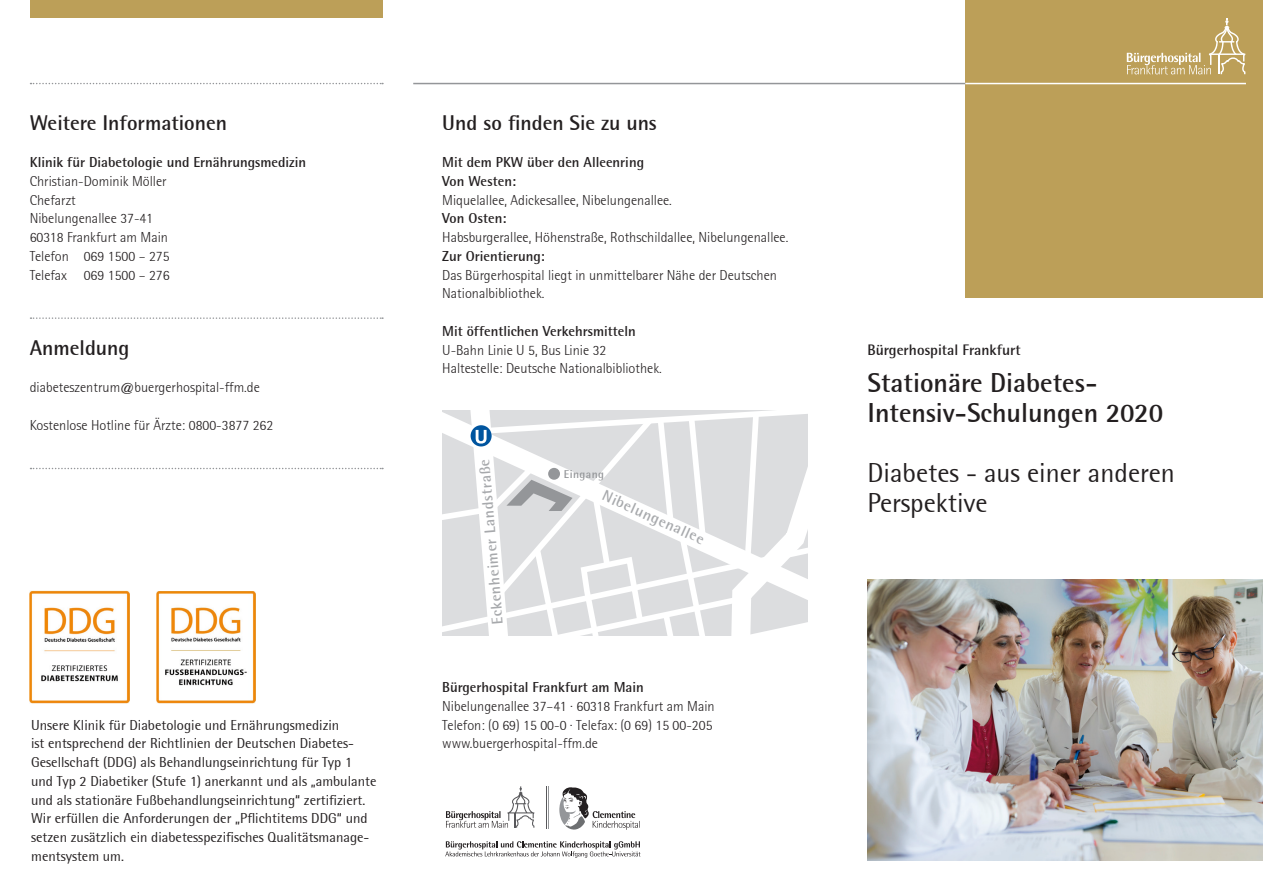
<style>
.page{position:relative;width:1263px;height:893px;background:#fff}
.page>*{position:absolute;margin:0;border:0;box-sizing:border-box;transform-origin:0 0}
.Titel_Head{font:700 27px "Rotis Semi Sans";color:#231f20}
.Titel_Head-2{font:27px "Rotis Semi Sans";color:#231f20}
.Inhalt_Kapitel_Head{font:700 21px "Rotis Semi Sans";color:#231f20}
.Inhalt_Text{font:700 21px "Rotis Semi Sans";color:#231f20}
.t1{font:700 15.15px "Rotis Semi Sans";color:#a7a9ac}
.Titel_Overhead{font:700 15px "Rotis Semi Sans";color:#231f20}
.Inhalt_Text-2{font:14.25px/18.8px "Rotis Semi Sans";color:#231f20}
.Inhalt_Text-3{font:300 14.25px/18.8px "Rotis Semisans";color:#231f20}
.Inhalt_Head{font:300 14.25px/18.8px "Rotis Semisans";color:#231f20}
.Inhalt_Head-2{font:700 14.25px "Rotis Semi Sans";color:#231f20}
.Inhalt_Text-4{font:700 14.25px "Rotis Semi Sans";color:#231f20}
.t2{font:700 11.25px "Rotis Semi Sans";letter-spacing:.035em;color:#949699}
</style>
<div class="page">
<div style="left:965px;top:0;width:298px;height:298px;background:#bc9f58"></div>
<div style="left:30px;top:0;width:353px;height:17px;background:#bc9f58"></div>
<svg style="left:31px;top:83px;width:352px;height:1px"></svg>
<hr style="left:413px;top:83px;width:552px;height:1px;background:#949699">
<hr style="left:965px;top:83px;width:281px;height:1px;background:#fff">
<svg style="left:1127px;top:18px;width:118px;height:56px"></svg>
<svg style="left:442px;top:410px;width:366px;height:225px"></svg>
<svg style="left:31px;top:317px;width:352px;height:2px"></svg>
<svg style="left:31px;top:468px;width:352px;height:1px"></svg>
<img style="left:867px;top:579px;width:396px;height:282px">
<svg style="left:445px;top:786px;width:195px;height:72px"></svg>
<img style="left:30px;top:590px;width:99px;height:113px">
<img style="left:157px;top:591px;width:99px;height:112px">
<p class="Inhalt_Kapitel_Head" style="left:30px;top:109px;width:199px">Weitere Informationen</p>
<p class="Inhalt_Text-4" style="left:30px;top:153px;width:278px">Klinik für Diabetologie und Ernährungsmedizin</p>
<p class="Inhalt_Text-3" style="left:30px;top:172px;width:138px">Christian-Dominik Möller</p>
<p class="Inhalt_Text-3" style="left:30px;top:190px;width:48px">Chefarzt</p>
<p class="Inhalt_Text-3" style="left:30px;top:209px;width:125px">Nibelungenallee 37-41</p>
<p class="Inhalt_Text-3" style="left:30px;top:228px;width:140px">60318 Frankfurt am Main</p>
<p class="Inhalt_Text-3" style="left:30px;top:247px;width:141px">Telefon 069 1500 – 275</p>
<p class="Inhalt_Text-3" style="left:30px;top:265px;width:141px">Telefax 069 1500 – 276</p>
<p class="Inhalt_Text" style="left:30px;top:334px;width:101px">Anmeldung</p>
<p class="Inhalt_Text-3" style="left:30px;top:378px;width:232px">diabeteszentrum@buergerhospital-ffm.de</p>
<p class="Inhalt_Text-3" style="left:30px;top:415px;width:245px">Kostenlose Hotline für Ärzte: 0800-3877 262</p>
<p class="Inhalt_Text-2" style="left:31px;top:715px;width:347px">Unsere Klinik für Diabetologie und Ernährungsmedizin<br>ist entsprechend der Richtlinien der Deutschen Diabetes-Gesellschaft (DDG) als Behandlungseinrichtung für Typ 1 und Typ 2 Diabetiker (Stufe 1) anerkannt und als „ambulante und als stationäre Fußbehandlungseinrichtung“ zertifiziert.<br>Wir erfüllen die Anforderungen der „Pflichtitems DDG“ und setzen zusätzlich ein diabetesspezifisches Qualitätsmanage&shy;mentsystem um.</p>
<p class="Inhalt_Kapitel_Head" style="left:442px;top:109px;width:216px">Und so finden Sie zu uns</p>
<p class="Inhalt_Head-2" style="left:442px;top:153px;width:203px">Mit dem PKW über den Alleenring</p>
<p class="Inhalt_Head-2" style="left:442px;top:172px;width:75px">Von Westen:</p>
<p class="Inhalt_Head" style="left:442px;top:190px;width:231px">Miquelallee, Adickesallee, Nibelungenallee.</p>
<p class="Inhalt_Head-2" style="left:442px;top:210px;width:66px">Von Osten:</p>
<p class="Inhalt_Head" style="left:442px;top:228px;width:348px">Habsburgerallee, Höhenstraße, Rothschildallee, Nibelungenallee.</p>
<p class="Inhalt_Head-2" style="left:442px;top:247px;width:104px">Zur Orientierung:</p>
<p class="Inhalt_Head" style="left:442px;top:265px;width:336px">Das Bürgerhospital liegt in unmittelbarer Nähe der Deutschen<br>Nationalbibliothek.</p>
<p class="Inhalt_Head-2" style="left:442px;top:322px;width:195px">Mit öffentlichen Verkehrsmitteln</p>
<p class="Inhalt_Head" style="left:442px;top:340px;width:166px">U-Bahn Linie U 5, Bus Linie 32</p>
<p class="Inhalt_Head" style="left:442px;top:359px;width:221px">Haltestelle: Deutsche Nationalbibliothek.</p>
<p class="t1" style="left:489px;top:625px;width:168px;rotate:-95deg">Eckenheimer Landstraße</p>
<p class="t2" style="left:564px;top:467px;width:42px">Eingang</p>
<p class="t1" style="left:607px;top:486px;width:111px;rotate:24deg">Nibelungenallee</p>
<p class="Inhalt_Head-2" style="left:442px;top:678px;width:203px">Bürgerhospital Frankfurt am Main</p>
<p class="Inhalt_Text-3" style="left:442px;top:697px;width:274px">Nibelungenallee 37–41 · 60318 Frankfurt am Main<br>Telefon: (0 69) 15 00-0 · Telefax: (0 69) 15 00-205 www.buergerhospital-ffm.de</p>
<p class="Titel_Overhead" style="left:867px;top:340px;width:155px">Bürgerhospital Frankfurt</p>
<p class="Titel_Head" style="left:867px;top:366px;width:232px">Stationäre Diabetes-</p>
<p class="Titel_Head" style="left:867px;top:396px;width:297px">Intensiv-Schulungen 2020</p>
<p class="Titel_Head-2" style="left:867px;top:457px;width:309px">Diabetes - aus einer anderen</p>
<p class="Titel_Head-2" style="left:867px;top:487px;width:122px">Perspektive</p>
</div>
